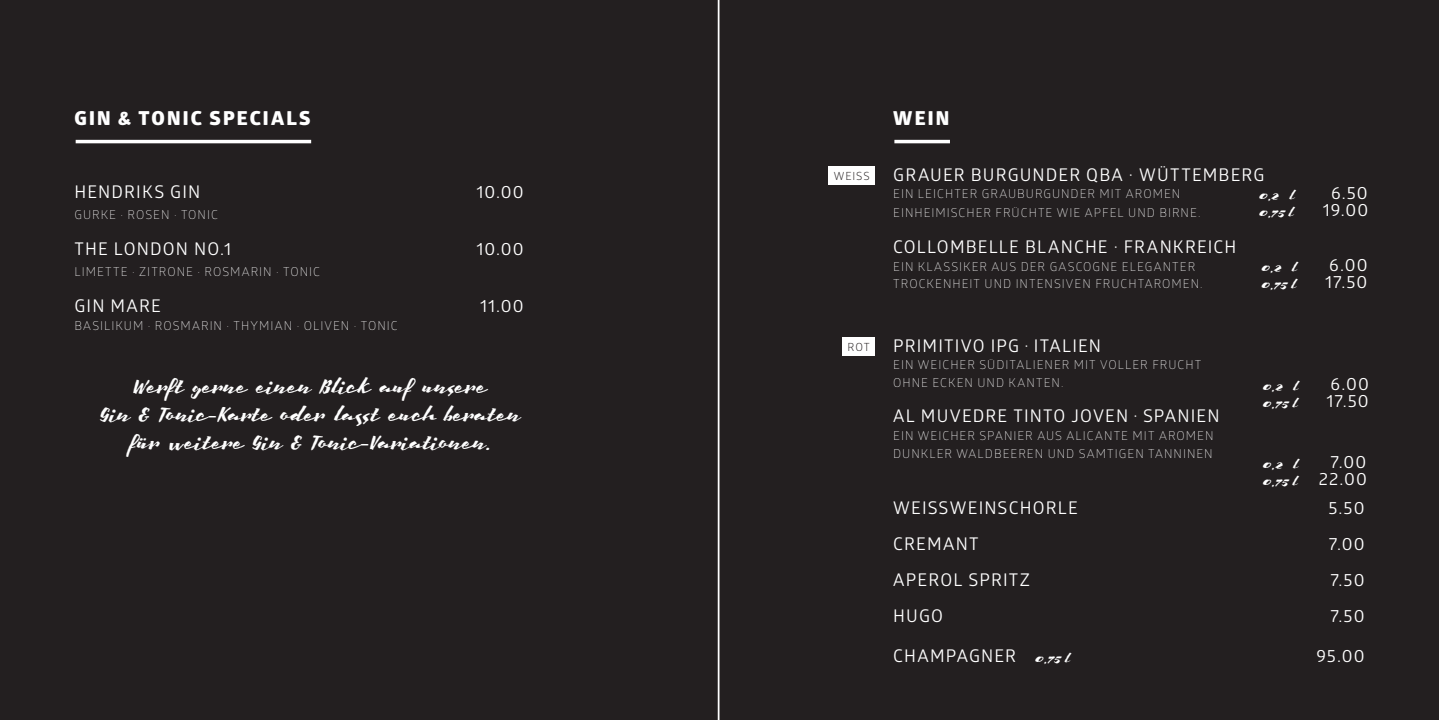
<style>
.page{position:relative;width:1439px;height:720px;background:#fff}
.page>*{position:absolute;margin:0;border:0;box-sizing:border-box;transform-origin:0 0}
.t1{font:33.25px/28px "Harlott";letter-spacing:.01em;color:#fff;text-align:center}
.t2{font:21px "Harlott";letter-spacing:.035em;color:#fff}
.t3{font:800 19.25px "Glober";letter-spacing:.115em;color:#fff}
.t4{font:17.5px "Glober";letter-spacing:.065em;color:#fff}
.t5{font:300 12.25px/17.5px "Glober";letter-spacing:.08em;color:#fff}
.t6{font:11.2px "Glober";letter-spacing:.085em;color:#231f20}
.s1{font-family:"Glober";font-size:17.5px}
.s2{font-family:"Harlott";font-size:21px}
</style>
<div class="page">
<div style="left:0;top:0;width:1439px;height:719px;background:#231f20"></div>
<hr style="left:718px;top:0;width:1px;height:719px;background:#fff">
<hr style="left:76px;top:140px;width:235px;height:3px;background:#fff">
<hr style="left:894px;top:140px;width:56px;height:3px;background:#fff">
<div style="left:828px;top:166px;width:47px;height:19px;background:#fff"></div>
<div style="left:842px;top:337px;width:33px;height:19px;background:#fff"></div>
<h3 class="t3" style="left:75px;top:104px;width:238px">GIN &amp; TONIC SPECIALS</h3>
<h3 class="t4" style="left:74px;top:180px;width:127px">HENDRIKS GIN</h3>
<h3 class="t4" style="left:476px;top:180px;width:49px">10.00</h3>
<p class="t5" style="left:74px;top:205px;width:145px">GURKE · ROSEN · TONIC</p>
<h3 class="t4" style="left:74px;top:236px;width:158px">THE LONDON NO.1</h3>
<h3 class="t4" style="left:476px;top:236px;width:49px">10.00</h3>
<p class="t5" style="left:74px;top:262px;width:247px">LIMETTE · ZITRONE · ROSMARIN · TONIC</p>
<h3 class="t4" style="left:74px;top:293px;width:88px">GIN MARE</h3>
<h3 class="t4" style="left:480px;top:293px;width:45px">11.00</h3>
<p class="t5" style="left:74px;top:316px;width:325px">BASILIKUM · ROSMARIN · THYMIAN · OLIVEN · TONIC</p>
<h1 class="t1" style="left:100px;top:367px;width:422px">Werft gerne einen Blick auf unsere<br>Gin &amp; Tonic-Karte oder lasst euch beraten für weitere Gin &amp; Tonic-Variationen.</h1>
<p class="t6" style="left:833px;top:168px;width:38px">WEISS</p>
<p class="t6" style="left:847px;top:339px;width:24px">ROT</p>
<h3 class="t3" style="left:893px;top:104px;width:58px">weiN</h3>
<h3 class="t4" style="left:893px;top:162px;width:373px">GRAUER BURGUNDER QBA ∙ WÜTTEMBERG</h3>
<p class="t5" style="left:893px;top:184px;width:98px">EIN LEICHTER GRA</p>
<h2 class="t2" style="left:1259px;top:179px;width:36px">0,2 l</h2>
<h3 class="t4" style="left:1331px;top:180px;width:38px">6.50</h3>
<h2 class="t2" style="left:1259px;top:196px;width:36px">0,75 l</h2>
<h3 class="t4" style="left:1322px;top:197px;width:47px">19.00</h3>
<p class="t5" style="left:893px;top:184px;width:309px;line-height:19.2px;text-indent:115px">UBURGUNDER MIT AROMEN<br>EINHEIMISCHER FRÜCHTE WIE APFEL UND BIRNE.</p>
<h3 class="t4" style="left:893px;top:235px;width:345px">COLLOMBELLE BLANCHE ∙ FRANKREICH</h3>
<p class="t5" style="left:893px;top:257px;width:301px">EIN KLASSIKER AUS DER GASCOGNE ELEGANTER<br>TROCKENHEIT UND INTENSIVEN FRUCHTAR</p>
<h2 class="t2" style="left:1261px;top:251px;width:36px">0,2 l</h2>
<h3 class="t4" style="left:1329px;top:252px;width:40px">6.00</h3>
<h2 class="t2" style="left:1261px;top:268px;width:36px">0,75 l</h2>
<h3 class="t4" style="left:1325px;top:269px;width:44px">17.50</h3>
<p class="t5" style="left:1162px;top:275px;width:42px">OMEN.</p>
<h3 class="t4" style="left:893px;top:333px;width:209px">PRIMITIVO IPG ∙ ITALIEN</h3>
<p class="t5" style="left:893px;top:355px;width:309px">EIN WEICHER SÜDITALIENER MIT VOLLER FRUCHT<br>OHNE ECKEN UND KANTEN.</p>
<h3 class="t4" style="left:893px;top:404px;width:328px">Al MUVEDRE TINTO JOVEN ∙ SPANIEN</h3>
<p class="t5" style="left:893px;top:426px;width:95px">EIN WEICHER SPA</p>
<p class="t5" style="left:893px;top:426px;width:322px;text-align:right">NIER AUS ALICANTE MIT AROMEN<br>DUNKLER WALDBEEREN UND SAMTIGEN TANNINEN</p>
<h2 class="t2" style="left:1263px;top:370px;width:36px">0,2 l</h2>
<h3 class="t4" style="left:1330px;top:371px;width:40px">6.00</h3>
<h2 class="t2" style="left:1263px;top:387px;width:36px">0,75 l</h2>
<h3 class="t4" style="left:1326px;top:388px;width:44px">17.50</h3>
<h2 class="t2" style="left:1263px;top:448px;width:36px">0,2 l</h2>
<h3 class="t4" style="left:1330px;top:449px;width:37px">7.00</h3>
<h2 class="t2" style="left:1263px;top:465px;width:105px">0,75 l <span class="s1">22.00</span></h2>
<h3 class="t4" style="left:893px;top:495px;width:186px">WEISSWEINSCHORLE</h3>
<h3 class="t4" style="left:1328px;top:495px;width:38px">5.50</h3>
<h3 class="t4" style="left:893px;top:531px;width:87px">CREMANT</h3>
<h3 class="t4" style="left:1329px;top:531px;width:37px">7.00</h3>
<h3 class="t4" style="left:893px;top:567px;width:138px">APEROL SPRITZ</h3>
<h3 class="t4" style="left:1330px;top:567px;width:36px">7.50</h3>
<h3 class="t4" style="left:893px;top:603px;width:51px">HUGO</h3>
<h3 class="t4" style="left:1330px;top:603px;width:36px">7.50</h3>
<h3 class="t4" style="left:893px;top:643px;width:178px">CHAMPAGNER <span class="s2">0,75l</span></h3>
<h3 class="t4" style="left:1316px;top:643px;width:50px">95.00</h3>
</div>
